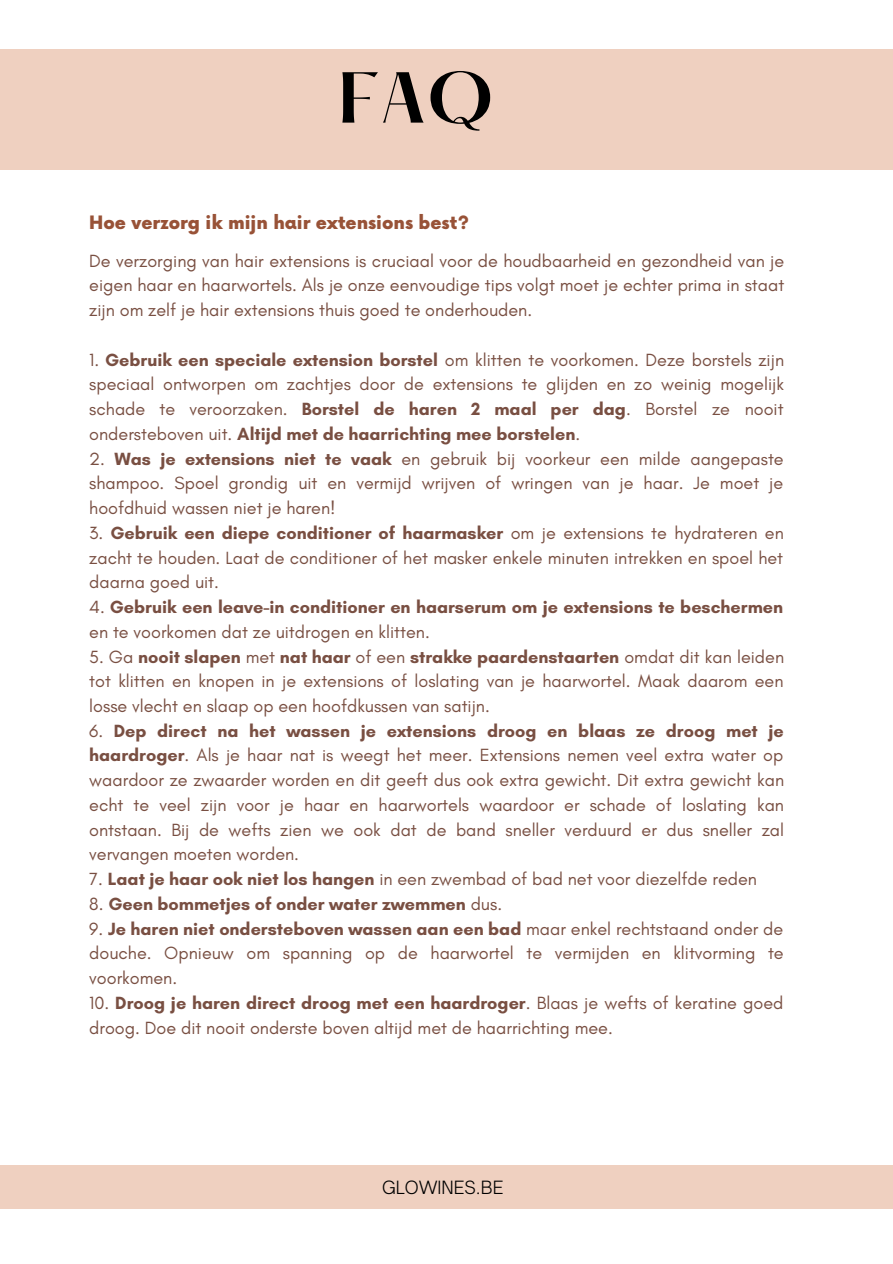
<style>
.page{position:relative;width:893px;height:1264px;background:#fff}
.page>*{position:absolute;margin:0;border:0;box-sizing:border-box;transform-origin:0 0}
.t1{font:600 63px "Hatton";color:#000}
.t2{font:18px/24.8px "Glacial Indifference";color:#794f42;text-align:justify}
.t3{font:700 18px/24.8px "Glacial Indifference";color:#794f42}
.t4{font:900 18px "Now";color:#985237}
.t5{font:300 17.55px "Open Sauce One";color:#000}
.s1{font-weight:700}
.s2{font-weight:400}
</style>
<div class="page">
<div style="left:0;top:49px;width:892px;height:121px;background:#efd0c0"></div>
<div style="left:0;top:1165px;width:892px;height:44px;background:#efd0c0"></div>
<h1 class="t1" style="left:338px;top:68px;width:157px">FAQ</h1>
<p class="t4" style="left:89px;top:212px;width:381px">Hoe verzorg ik mijn hair extensions best?</p>
<p class="t2" style="left:89px;top:248px;width:696px">De verzorging van hair extensions is cruciaal voor de houdbaarheid en gezondheid van je eigen haar en haarwortels. Als je onze eenvoudige tips volgt moet je echter prima in staat zijn om zelf je hair extensions thuis goed te onderhouden.</p>
<p class="t2" style="left:89px;top:347px;width:696px">1. <span class="s1">Gebruik een speciale extension borstel</span> om klitten te voorkomen. Deze borstels zijn speciaal ontworpen om zachtjes door de extensions te glijden en zo weinig mogelijk schade te veroorzaken. <span class="s1">Borstel de haren 2 maal per dag</span>. Borstel ze nooit ondersteboven uit. <span class="s1">Altijd met de haarrichting mee borstelen</span>.</p>
<p class="t2" style="left:89px;top:446px;width:696px">2. <span class="s1">Was je extensions niet te vaak</span> en gebruik bij voorkeur een milde aangepaste shampoo. Spoel grondig uit en vermijd wrijven of wringen van je haar. Je moet je hoofdhuid wassen niet je haren!</p>
<p class="t2" style="left:89px;top:520px;width:696px">3. <span class="s1">Gebruik een diepe conditioner of haarmasker</span> om je extensions te hydrateren en zacht te houden. Laat de conditioner of het masker enkele minuten intrekken en spoel het daarna goed uit.</p>
<p class="t3" style="left:89px;top:594px;width:695px"><span class="s2">4.</span> Gebruik een leave-in conditioner en haarserum om je extensions te beschermen <span class="s2">en te voorkomen dat ze uitdrogen en klitten.</span></p>
<p class="t2" style="left:89px;top:644px;width:696px">5. Ga <span class="s1">nooit slapen</span> met <span class="s1">nat haar</span> of een <span class="s1">strakke paardenstaarten</span> omdat dit kan leiden tot klitten en knopen in je extensions of loslating van je haarwortel. Maak daarom een losse vlecht en slaap op een hoofdkussen van satijn.</p>
<p class="t2" style="left:89px;top:718px;width:696px">6. <span class="s1">Dep direct na het wassen je extensions droog en blaas ze droog met je haardroger</span>. Als je haar nat is weegt het meer. Extensions nemen veel extra water op waardoor ze zwaarder worden en dit geeft dus ook extra gewicht. Dit extra gewicht kan echt te veel zijn voor je haar en haarwortels waardoor er schade of loslating kan ontstaan. Bij de wefts zien we ook dat de band sneller verduurd er dus sneller zal vervangen moeten worden.</p>
<p class="t2" style="left:89px;top:866px;width:669px">7. <span class="s1">Laat je haar ook niet los hangen</span> in een zwembad of bad net voor diezelfde reden</p>
<p class="t3" style="left:89px;top:891px;width:414px"><span class="s2">8.</span> Geen bommetjes of onder water zwemmen <span class="s2">dus.</span></p>
<p class="t2" style="left:89px;top:916px;width:696px">9. <span class="s1">Je haren niet ondersteboven wassen aan een bad</span> maar enkel rechtstaand onder de douche. Opnieuw om spanning op de haarwortel te vermijden en klitvorming te voorkomen.</p>
<p class="t2" style="left:89px;top:990px;width:695px">10. <span class="s1">Droog je haren direct droog met een haardroger</span>. Blaas je wefts of keratine goed droog. Doe dit nooit onderste boven altijd met de haarrichting mee.</p>
<p class="t5" style="left:382px;top:1176px;width:123px">GLOWINES.BE</p>
</div>
